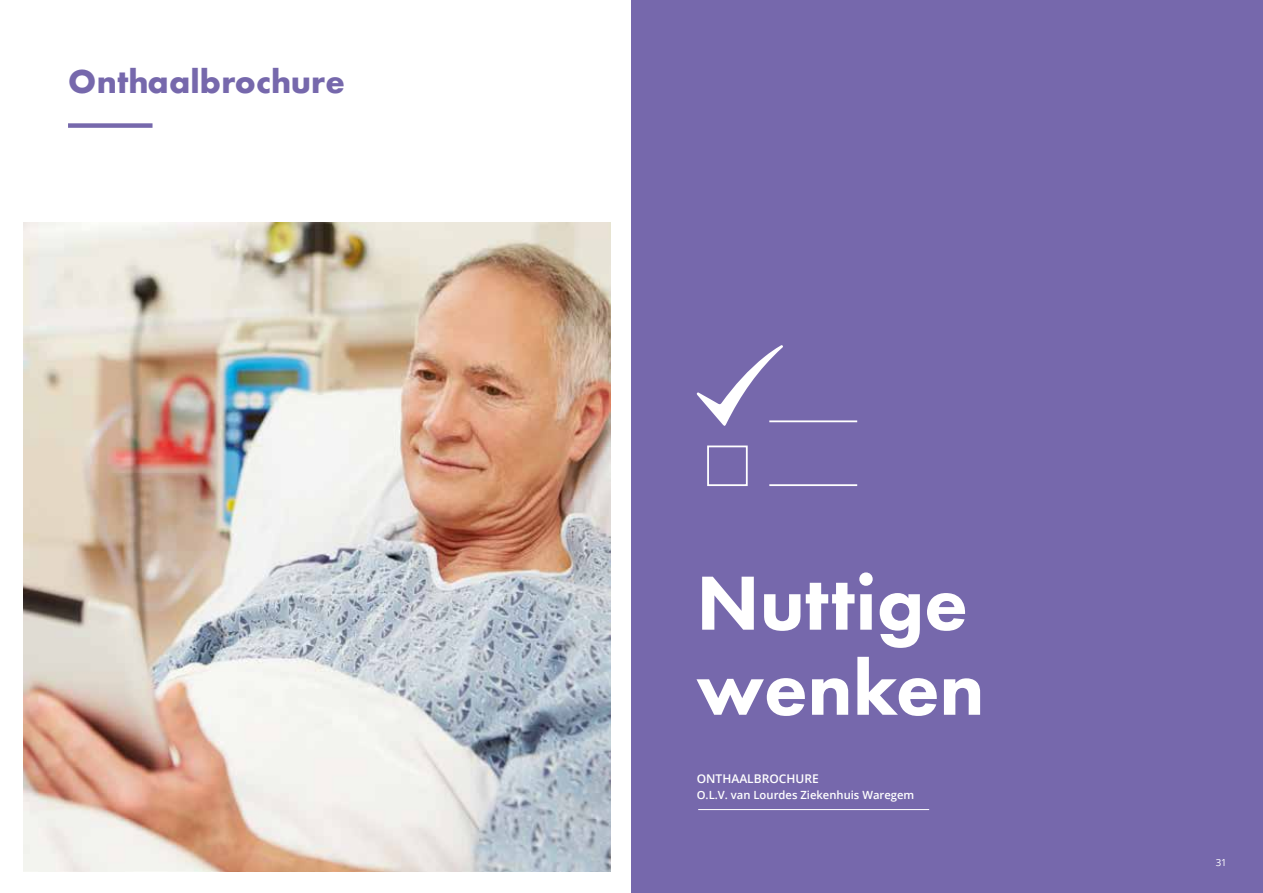
<style>
.page{position:relative;width:1263px;height:893px;background:#fff}
.page>*{position:absolute;margin:0;border:0;box-sizing:border-box;transform-origin:0 0}
.t1{font:800 79.5px/85.1px "Futura PT";color:#fff}
.t2{font:700 34.5px "Futura PT";letter-spacing:.005em;color:#7668ac}
.t3{font:600 12px "Open Sans";color:#fff}
.t4{font:600 11.25px "Open Sans";color:#fff}
.t5{font:9.75px "Open Sans";color:#fff}
</style>
<div class="page">
<div style="left:631px;top:0;width:632px;height:893px;background:#7668ac"></div>
<hr style="left:698px;top:809px;width:231px;height:1px;background:#fff">
<div style="left:707px;top:445px;width:41px;height:41px;border:2px solid #fff"></div>
<svg style="left:696px;top:345px;width:87px;height:81px"></svg>
<hr style="left:769px;top:420px;width:88px;height:2px;background:#fff">
<hr style="left:769px;top:484px;width:88px;height:2px;background:#fff">
<img style="left:23px;top:223px;width:587px;height:648px">
<div style="left:68px;top:123px;width:85px;height:5px;background:#7668ac"></div>
<h2 class="t2" style="left:68px;top:59px;width:278px">Onthaalbrochure</h2>
<h1 class="t1" style="left:696px;top:559px;width:290px">Nuttige wenken</h1>
<p class="t3" style="left:697px;top:770px;width:123px">ONTHAALBROCHURE</p>
<p class="t4" style="left:697px;top:787px;width:219px">O.L.V. van Lourdes Ziekenhuis Waregem</p>
<p class="t5" style="left:1216px;top:856px;width:13px">31</p>
</div>
